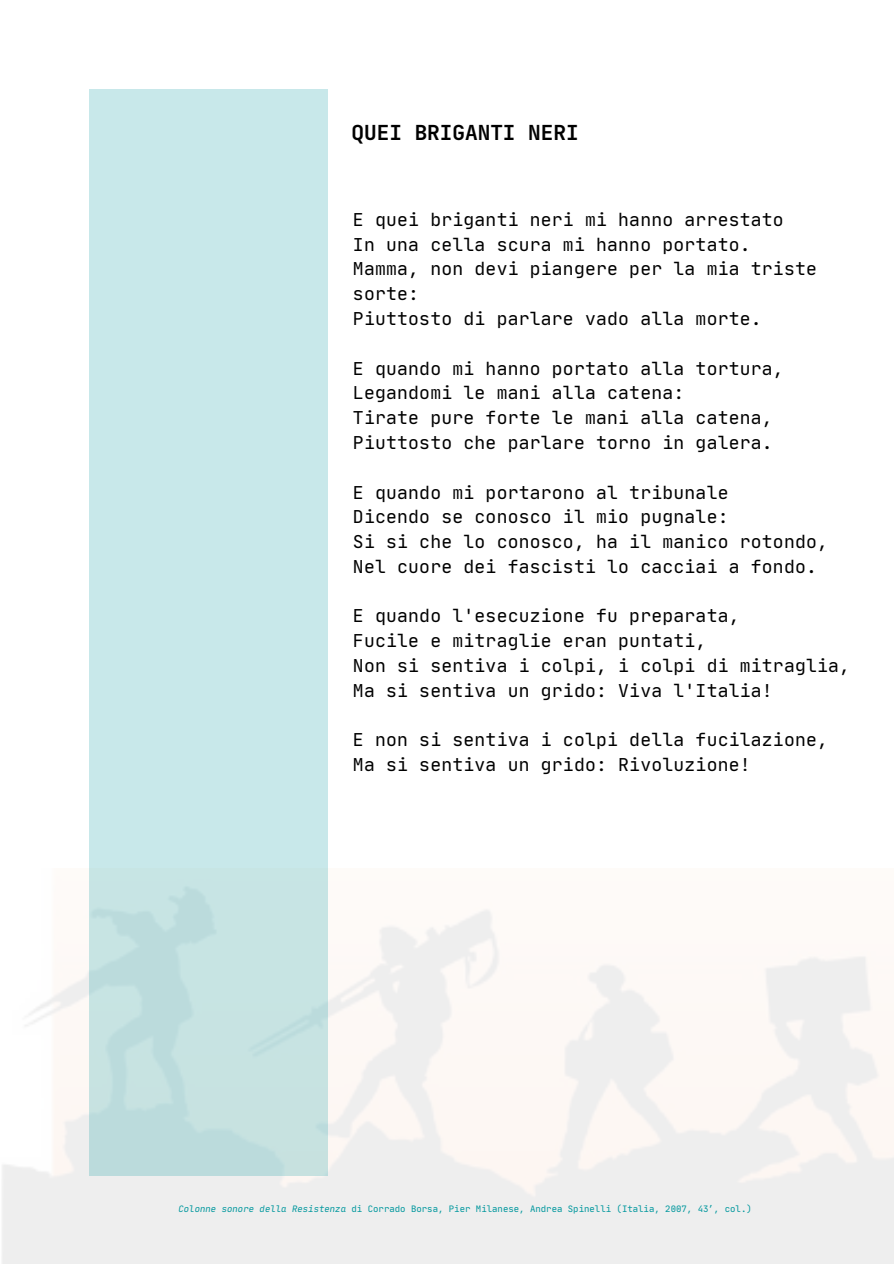
<style>
.page{position:relative;width:894px;height:1264px;background:#fff}
.page>*{position:absolute;margin:0;border:0;box-sizing:border-box;transform-origin:0 0}
.t1{font:700 21px "Jet Brains Mono";color:#000}
.t2{font:18px/24.8px "Jet Brains Mono";letter-spacing:.015em;color:#000}
.t3{font:9px "Jet Brains Mono";color:#03989e}
.s1{font-style:italic}
</style>
<div class="page">
<div style="left:89px;top:89px;width:239px;height:1086px;background:linear-gradient(to right,#c6e5e7,#c8e7e8)"></div>
<p class="t1" style="left:351px;top:120px;width:228px">QUEI BRIGANTI NERI</p>
<p class="t2" style="left:353px;top:207px;width:432px">E quei briganti neri mi hanno arrestato</p>
<p class="t2" style="left:353px;top:232px;width:399px">In una cella scura mi hanno portato.</p>
<p class="t2" style="left:353px;top:256px;width:465px">Mamma, non devi piangere per la mia triste sorte:</p>
<p class="t2" style="left:353px;top:306px;width:410px">Piuttosto di parlare vado alla morte.</p>
<p class="t2" style="left:353px;top:355px;width:432px">E quando mi hanno portato alla tortura,</p>
<p class="t2" style="left:353px;top:380px;width:333px">Legandomi le mani alla catena:</p>
<p class="t2" style="left:353px;top:405px;width:421px">Tirate pure forte le mani alla catena,</p>
<p class="t2" style="left:353px;top:430px;width:421px">Piuttosto che parlare torno in galera.</p>
<p class="t2" style="left:353px;top:479px;width:377px">E quando mi portarono al tribunale</p>
<p class="t2" style="left:353px;top:504px;width:377px">Dicendo se conosco il mio pugnale:</p>
<p class="t2" style="left:353px;top:529px;width:476px">Si si che lo conosco, ha il manico rotondo,</p>
<p class="t2" style="left:353px;top:554px;width:465px">Nel cuore dei fascisti lo cacciai a fondo.</p>
<p class="t2" style="left:353px;top:603px;width:388px">E quando l'esecuzione fu preparata,</p>
<p class="t2" style="left:353px;top:628px;width:355px">Fucile e mitraglie eran puntati,</p>
<p class="t2" style="left:353px;top:653px;width:498px">Non si sentiva i colpi, i colpi di mitraglia,<br>Ma si sentiva un grido: Viva l'Italia!</p>
<p class="t2" style="left:353px;top:727px;width:476px">E non si sentiva i colpi della fucilazione,</p>
<p class="t2" style="left:353px;top:752px;width:399px">Ma si sentiva un grido: Rivoluzione!</p>
<p class="t3" style="left:178px;top:1203px;width:574px"><span class="s1">Colonne sonore della Resistenza</span> di Corrado Borsa, Pier Milanese, Andrea Spinelli (Italia, 2007, 43′, col.)</p>
</div>
